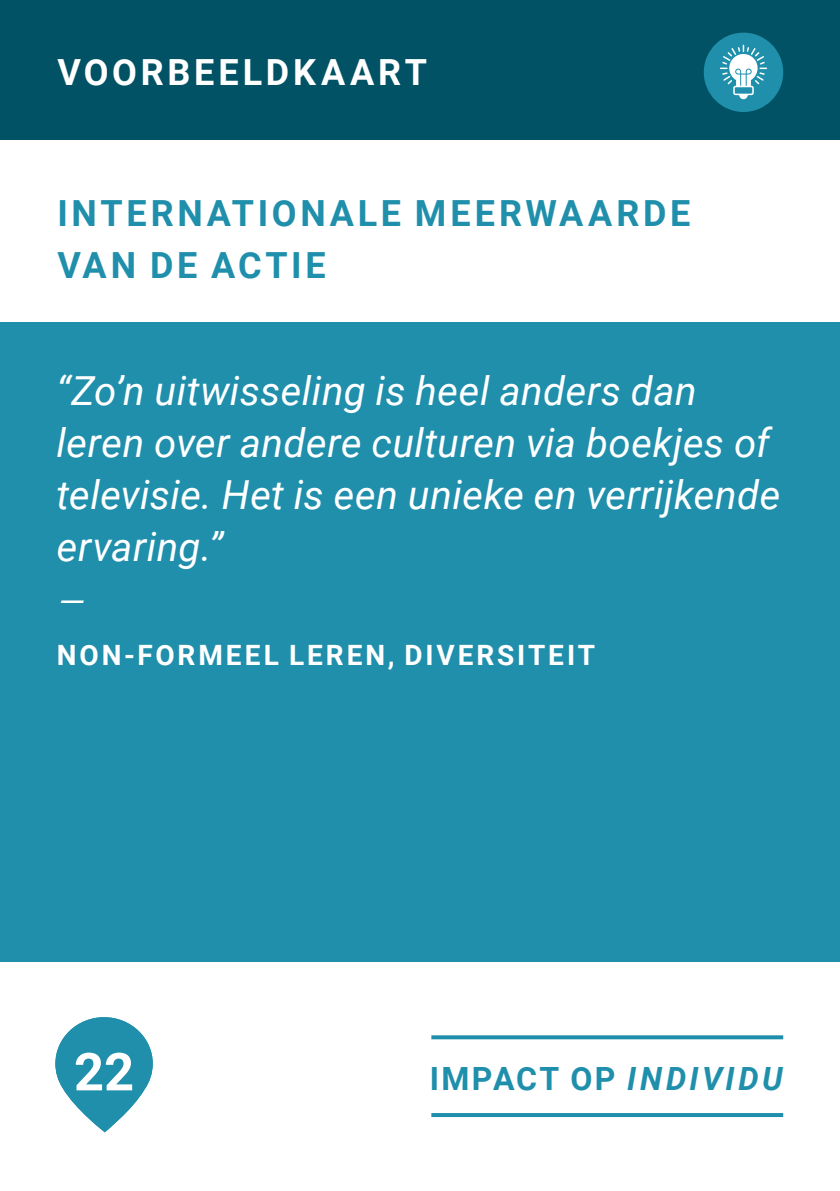
<style>
.page{position:relative;width:840px;height:1191px;background:#fff}
.page>*{position:absolute;margin:0;border:0;box-sizing:border-box;transform-origin:0 0}
.t1{font:700 52.4px "Roboto";color:#fff}
.t2{font:italic 40px/52px "Roboto";letter-spacing:.01em;color:#fff}
.t3{font:italic 40px "PT Sans";color:#fff}
.t4{font:700 36px/52px "Roboto";letter-spacing:.105em;color:#1f8fab}
.t5{font:700 36px "Roboto";letter-spacing:.105em;color:#fff}
.t6{font:700 32px "Roboto";letter-spacing:.07em;color:#1f8fab}
.t7{font:700 28px "Roboto";letter-spacing:.105em;color:#fff}
.s1{font-style:italic}
</style>
<div class="page">
<div style="left:0;top:0;width:839px;height:140px;background:#005264"></div>
<div style="left:703px;top:33px;width:79px;height:79px;background:#1f8fab;border-radius:50%"></div>
<svg style="left:738px;top:95px;width:9px;height:4px"></svg>
<svg style="left:719px;top:44px;width:48px;height:43px"></svg>
<div style="left:732px;top:86px;width:21px;height:9px;border:2px solid #fff;border-radius:2px"></div>
<div style="left:0;top:213px;width:839px;height:749px;background:#1f8fab"></div>
<div style="left:0;top:151px;width:839px;height:171px;background:#fff"></div>
<svg style="left:431px;top:1035px;width:351px;height:4px"></svg>
<hr style="left:431px;top:1113px;width:351px;height:4px;background:#1f8fab">
<svg style="left:55px;top:1017px;width:98px;height:115px"></svg>
<p class="t5" style="left:57px;top:47px;width:371px">VOORBEELDKAART</p>
<p class="t4" style="left:57px;top:174px;width:634px">INTERNATIONALE MEERWAARDE<br>VAN DE ACTIE</p>
<p class="t4" style="left:57px;top:186px;width:634px">INTERNATIONALE MEERWAARDE<br>VAN DE ACTIE</p>
<p class="t2" style="left:56px;top:363px;width:725px">“Zo’n uitwisseling is heel anders dan leren over andere culturen via boekjes of televisie. Het is een unieke en verrijkende ervaring.”</p>
<p class="t3" style="left:56px;top:573px;width:33px">—</p>
<p class="t7" style="left:57px;top:635px;width:539px">NON-FORMEEL LEREN, DIVERSITEIT</p>
<h1 class="t1" style="left:74px;top:1035px;width:62px">22</h1>
<p class="t6" style="left:429px;top:1056px;width:354px">IMPACT OP <span class="s1">INDIVIDU</span></p>
</div>
